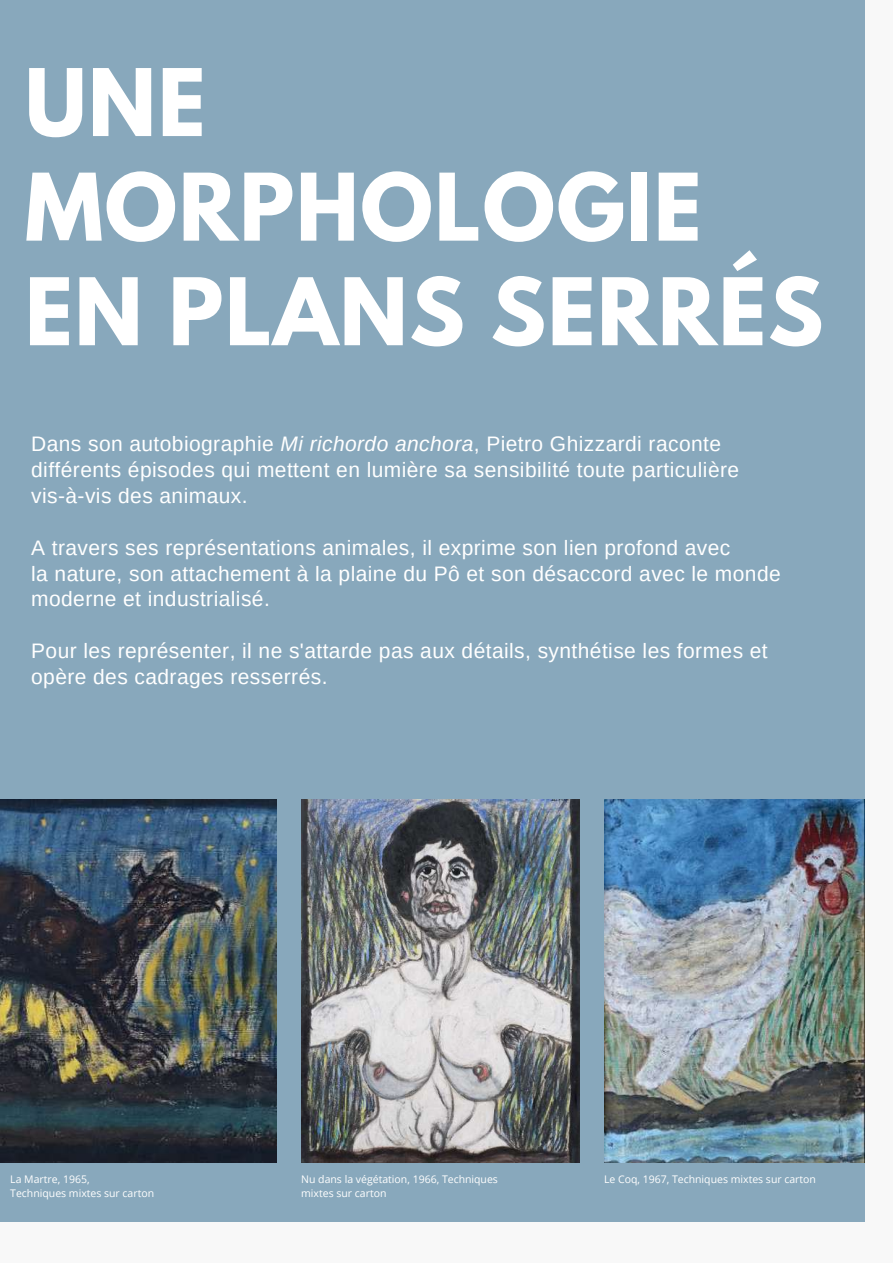
<style>
.page{position:relative;width:893px;height:1264px;background:#fff}
.page>*{position:absolute;margin:0;border:0;box-sizing:border-box;transform-origin:0 0}
.t1{font:700 82.35px/104.6px "League Spartan";letter-spacing:.02em;color:#fff}
.t2{font:21px/25.8px "Arimo";letter-spacing:.02em;color:#fff}
.t3{font:10.5px/14px "Open Sans";color:#fff}
.s1{font-style:italic}
</style>
<div class="page">
<div style="left:0;top:0;width:892px;height:1262px;background:#f8f8f8"></div>
<div style="left:0;top:0;width:864px;height:1221px;background:#82a4b9"></div>
<img style="left:0;top:799px;width:277px;height:363px">
<img style="left:301px;top:799px;width:278px;height:363px">
<img style="left:604px;top:799px;width:260px;height:363px">
<h1 class="t1" style="left:25px;top:61px;width:799px">UNE<br>MORPHOLOGIE<br>EN PLANS SERRÉS</h1>
<p class="t2" style="left:31px;top:431px;width:709px">Dans son autobiographie <span class="s1">Mi richordo anchora</span>, Pietro Ghizzardi raconte différents épisodes qui mettent en lumière sa sensibilité toute particulière vis-à-vis des animaux.</p>
<p class="t2" style="left:31px;top:534px;width:751px">A travers ses représentations animales, il exprime son lien profond avec<br>la nature, son attachement à la plaine du Pô et son désaccord avec le monde moderne et industrialisé.</p>
<p class="t2" style="left:31px;top:638px;width:738px">Pour les représenter, il ne s'attarde pas aux détails, synthétise les formes et opère des cadrages resserrés.</p>
<p class="t3" style="left:10px;top:1171px;width:145px">La Martre, 1965,<br>Techniques mixtes sur carton</p>
<p class="t3" style="left:301px;top:1171px;width:198px">Nu dans la végétation, 1966, Techniques mixtes sur carton</p>
<p class="t3" style="left:604px;top:1171px;width:213px">Le Coq, 1967, Techniques mixtes sur carton</p>
</div>
